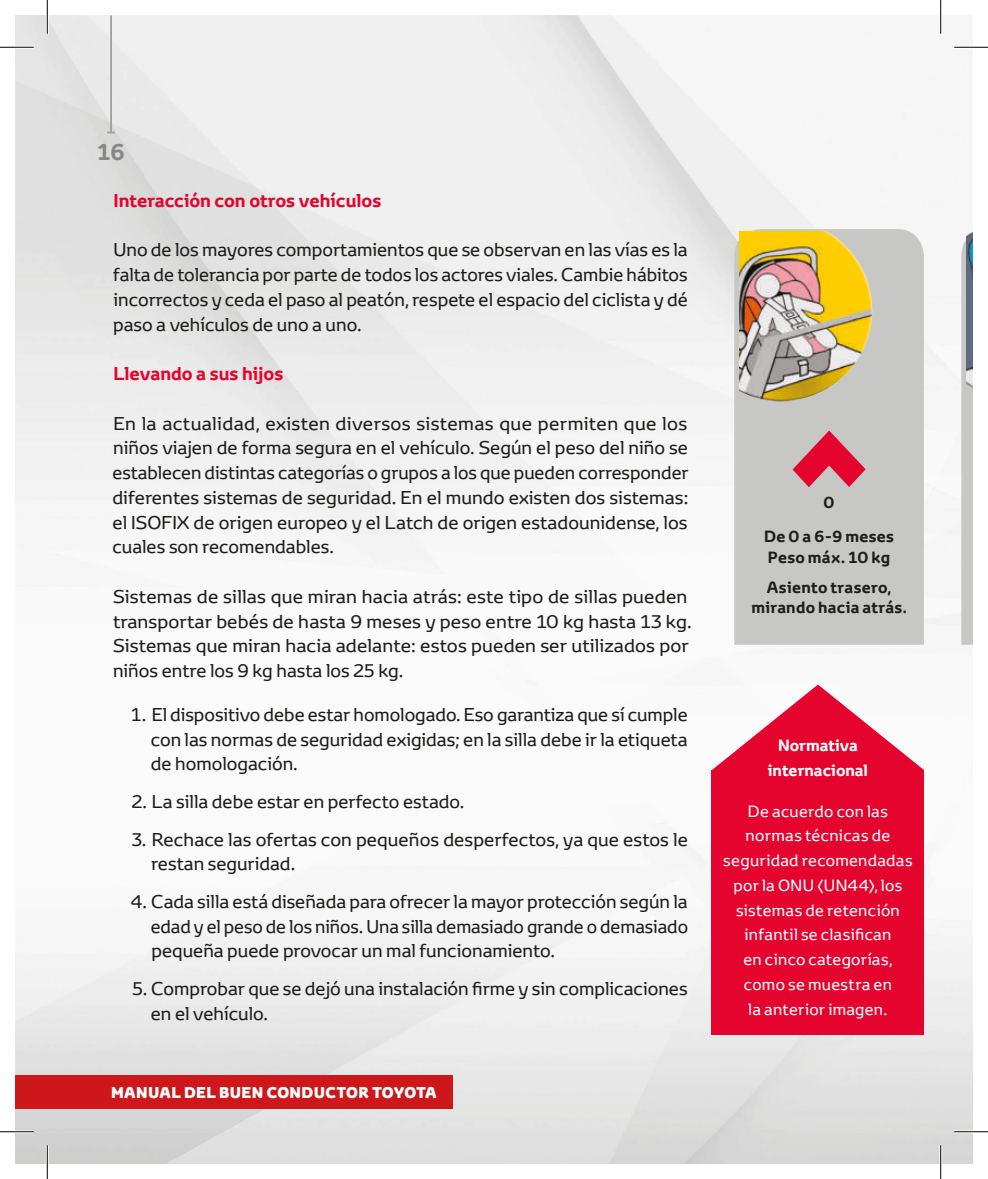
<style>
.page{position:relative;width:988px;height:1179px;background:#fff}
.page>*{position:absolute;margin:0;border:0;box-sizing:border-box;transform-origin:0 0}
.t1{font:700 22.5px "Toyota Display";color:#878787}
.t2{font:18px/24.8px "Toyota Display";color:#1d1d1b;text-align:justify}
.t3{font:700 18px "Toyota Display";color:#e4042e}
.t4{font:15.75px/24.8px "Toyota Display";letter-spacing:.02em;color:#fff;text-align:center}
.t5{font:700 15.75px/34.6px "Toyota Display";letter-spacing:.015em;color:#1d1d1b;text-align:center}
.t6{font:700 15.75px/24.8px "Toyota Display";color:#fff;text-align:center}
.t7{font:800 15.3px "Toyota Display";letter-spacing:.025em;color:#fff}
</style>
<div class="page">
<img style="left:15px;top:15px;width:957px;height:1148px">
<div style="left:15px;top:1075px;width:437px;height:33px;background:#cd171a"></div>
<hr style="left:110px;top:15px;width:2px;height:118px;background:#9b9b9a">
<div style="left:734px;top:229px;width:189px;height:416px;background:#c7c7c6"></div>
<img style="left:739px;top:232px;width:179px;height:185px">
<svg style="left:792px;top:430px;width:73px;height:57px;background:#d4697d"></svg>
<div style="left:712px;top:770px;width:211px;height:265px;background:#e4042e"></div>
<svg style="left:712px;top:684px;width:211px;height:86px"></svg>
<svg style="left:961px;top:229px;width:11px;height:416px;background:#cacac9"></svg>
<img style="left:966px;top:232px;width:6px;height:186px">
<hr style="left:0;top:46px;width:34px;height:3px;background:#fff">
<hr style="left:954px;top:46px;width:33px;height:3px;background:#fff">
<hr style="left:0;top:1130px;width:34px;height:3px;background:#fff">
<hr style="left:954px;top:1130px;width:33px;height:3px;background:#fff">
<hr style="left:46px;top:0;width:3px;height:34px;background:#fff">
<hr style="left:46px;top:1145px;width:3px;height:34px;background:#fff">
<hr style="left:939px;top:0;width:3px;height:34px;background:#fff">
<hr style="left:939px;top:1145px;width:3px;height:34px;background:#fff">
<hr style="left:0;top:47px;width:34px;height:1px;background:#000">
<hr style="left:954px;top:47px;width:33px;height:1px;background:#000">
<hr style="left:0;top:1131px;width:34px;height:1px;background:#000">
<hr style="left:954px;top:1131px;width:33px;height:1px;background:#000">
<hr style="left:47px;top:0;width:1px;height:34px;background:#000">
<hr style="left:47px;top:1145px;width:1px;height:34px;background:#000">
<hr style="left:940px;top:0;width:1px;height:34px;background:#000">
<hr style="left:940px;top:1145px;width:1px;height:34px;background:#000">
<p class="t1" style="left:97px;top:136px;width:29px">16</p>
<p class="t3" style="left:113px;top:188px;width:269px">Interacción con otros vehículos</p>
<p class="t2" style="left:113px;top:237px;width:576px">Uno de los mayores comportamientos que se observan en las vías es la falta de tolerancia por parte de todos los actores viales. Cambie hábitos incorrectos y ceda el paso al peatón, respete el espacio del ciclista y dé paso a vehículos de uno a uno.</p>
<p class="t3" style="left:113px;top:361px;width:171px">Llevando a sus hijos</p>
<p class="t2" style="left:112px;top:410px;width:577px">En la actualidad, existen diversos sistemas que permiten que los niños viajen de forma segura en el vehículo. Según el peso del niño se establecen distintas categorías o grupos a los que pueden corresponder diferentes sistemas de seguridad. En el mundo existen dos sistemas: el ISOFIX de origen europeo y el Latch de origen estadounidense, los cuales son recomendables.</p>
<p class="t2" style="left:113px;top:584px;width:580px;text-align:left">Sistemas de sillas que miran hacia atrás: este tipo de sillas pueden transportar bebés de hasta 9 meses y peso entre 10 kg hasta 13 kg.<br>Sistemas que miran hacia adelante: estos pueden ser utilizados por niños entre los 9 kg hasta los 25 kg.</p>
<p class="t2" style="left:151px;top:702px;width:538px;text-indent:-19px">1. El dispositivo debe estar homologado. Eso garantiza que sí cumple con las normas de seguridad exigidas; en la silla debe ir la etiqueta de homologación.</p>
<p class="t2" style="left:132px;top:789px;width:334px">2. La silla debe estar en perfecto estado.</p>
<p class="t2" style="left:151px;top:826px;width:538px;text-indent:-19px">3. Rechace las ofertas con pequeños desperfectos, ya que estos le restan seguridad.</p>
<p class="t2" style="left:151px;top:888px;width:539px;text-indent:-20px">4. Cada silla está diseñada para ofrecer la mayor protección según la edad y el peso de los niños. Una silla demasiado grande o demasiado pequeña puede provocar un mal funcionamiento.</p>
<p class="t2" style="left:151px;top:975px;width:538px;text-indent:-18px">5. Comprobar que se dejó una instalación firme y sin complicaciones en el vehículo.</p>
<p class="t7" style="left:111px;top:1082px;width:327px">MANUAL DEL BUEN CONDUCTOR TOYOTA</p>
<p class="t5" style="left:764px;top:485px;width:131px">0<br>De 0 a 6-9 meses</p>
<p class="t5" style="left:766px;top:542px;width:126px;line-height:29.9px;text-align:left">Peso máx. 10 kg<br>Asiento trasero,</p>
<p class="t5" style="left:751px;top:589px;width:157px">mirando hacia atrás.</p>
<p class="t6" style="left:767px;top:733px;width:102px">Normativa internacional</p>
<p class="t4" style="left:723px;top:798px;width:191px">De acuerdo con las normas técnicas de seguridad recomendadas por la ONU (UN44), los sistemas de retención infantil se clasifican<br>en cinco categorías, como se muestra en<br>la anterior imagen.</p>
</div>
